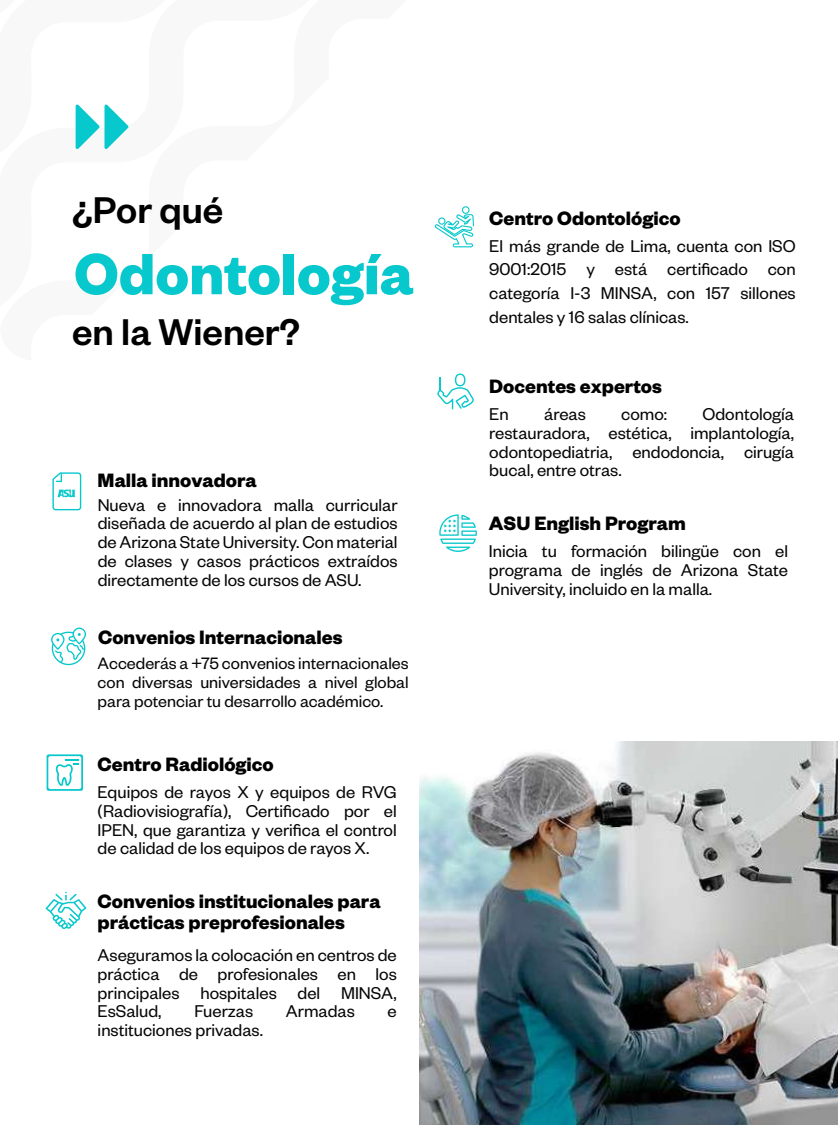
<style>
.page{position:relative;width:838px;height:1125px;background:#fff}
.page>*{position:absolute;margin:0;border:0;box-sizing:border-box;transform-origin:0 0}
.t1{font:700 63.88px "Founders Grotesk";color:#07c8cc}
.t2{font:500 40.88px "Founders Grotesk";color:#000}
.t3{font:700 21.25px/20.5px "Founders Grotesk";color:#000}
.t4{font:18.75px/18.8px "Founders Grotesk";color:#060606;text-align:justify}
.t5{font:18.12px/18.8px "Founders Grotesk";color:#060606;text-align:justify}
</style>
<div class="page">
<svg style="left:437px;top:374px;width:37px;height:35px"></svg>
<svg style="left:435px;top:206px;width:39px;height:41px"></svg>
<svg style="left:439px;top:514px;width:38px;height:38px"></svg>
<img style="left:419px;top:742px;width:419px;height:383px">
<svg style="left:51px;top:628px;width:35px;height:37px"></svg>
<svg style="left:46px;top:892px;width:40px;height:37px"></svg>
<svg style="left:47px;top:754px;width:36px;height:37px"></svg>
<svg style="left:52px;top:472px;width:29px;height:38px"></svg>
<svg style="left:76px;top:104px;width:52px;height:45px"></svg>
<h2 class="t2" style="left:72px;top:185px;width:153px">¿Por qué</h2>
<h1 class="t1" style="left:74px;top:233px;width:341px">Odontología</h1>
<h2 class="t2" style="left:72px;top:306px;width:230px">en la Wiener?</h2>
<p class="t3" style="left:98px;top:469px;width:161px">Malla innovadora</p>
<p class="t4" style="left:98px;top:494px;width:301px">Nueva e innovadora malla curricular diseñada de acuerdo al plan de estudios de Arizona State University. Con material de clases y casos prácticos extraídos directamente de los cursos de ASU.</p>
<p class="t3" style="left:98px;top:625px;width:246px">Convenios Internacionales</p>
<p class="t5" style="left:98px;top:653px;width:312px">Accederás a +75 convenios internacionales con diversas universidades a nivel global para potenciar tu desarrollo académico.</p>
<p class="t3" style="left:98px;top:753px;width:178px">Centro Radiológico</p>
<p class="t4" style="left:98px;top:782px;width:300px">Equipos de rayos X y equipos de RVG (Radiovisiografía), Certificado por el IPEN, que garantiza y verifica el control de calidad de los equipos de rayos X.</p>
<p class="t3" style="left:98px;top:890px;width:284px">Convenios institucionales para prácticas preprofesionales</p>
<p class="t4" style="left:98px;top:945px;width:300px">Aseguramos la colocación en centros de práctica de profesionales en los principales hospitales del MINSA, EsSalud,</p>
<p class="t4" style="left:194px;top:1001px;width:60px">Fuerzas</p>
<p class="t4" style="left:286px;top:1001px;width:70px">Armadas</p>
<p class="t4" style="left:387px;top:1001px;width:11px">e</p>
<p class="t4" style="left:98px;top:1020px;width:167px">instituciones privadas.</p>
<p class="t3" style="left:489px;top:207px;width:193px">Centro Odontológico</p>
<p class="t4" style="left:489px;top:233px;width:308px;line-height:23.8px">El más grande de Lima, cuenta con ISO 9001:2015 y está certificado con categoría I-3 MINSA, con 157 sillones dentales y 16 salas clínicas.</p>
<p class="t3" style="left:489px;top:375px;width:174px">Docentes expertos</p>
<p class="t4" style="left:489px;top:404px;width:21px">En</p>
<p class="t4" style="left:544px;top:404px;width:43px">áreas</p>
<p class="t4" style="left:621px;top:404px;width:47px">como:</p>
<p class="t4" style="left:489px;top:404px;width:306px;text-indent:213px">Odontología restauradora, estética, implantología, odontopediatria, endodoncia, cirugía bucal, entre otras.</p>
<p class="t3" style="left:489px;top:512px;width:198px">ASU English Program</p>
<p class="t4" style="left:489px;top:541px;width:300px">Inicia tu formación bilingüe con el programa de inglés de Arizona State University, incluido en la malla.</p>
</div>
